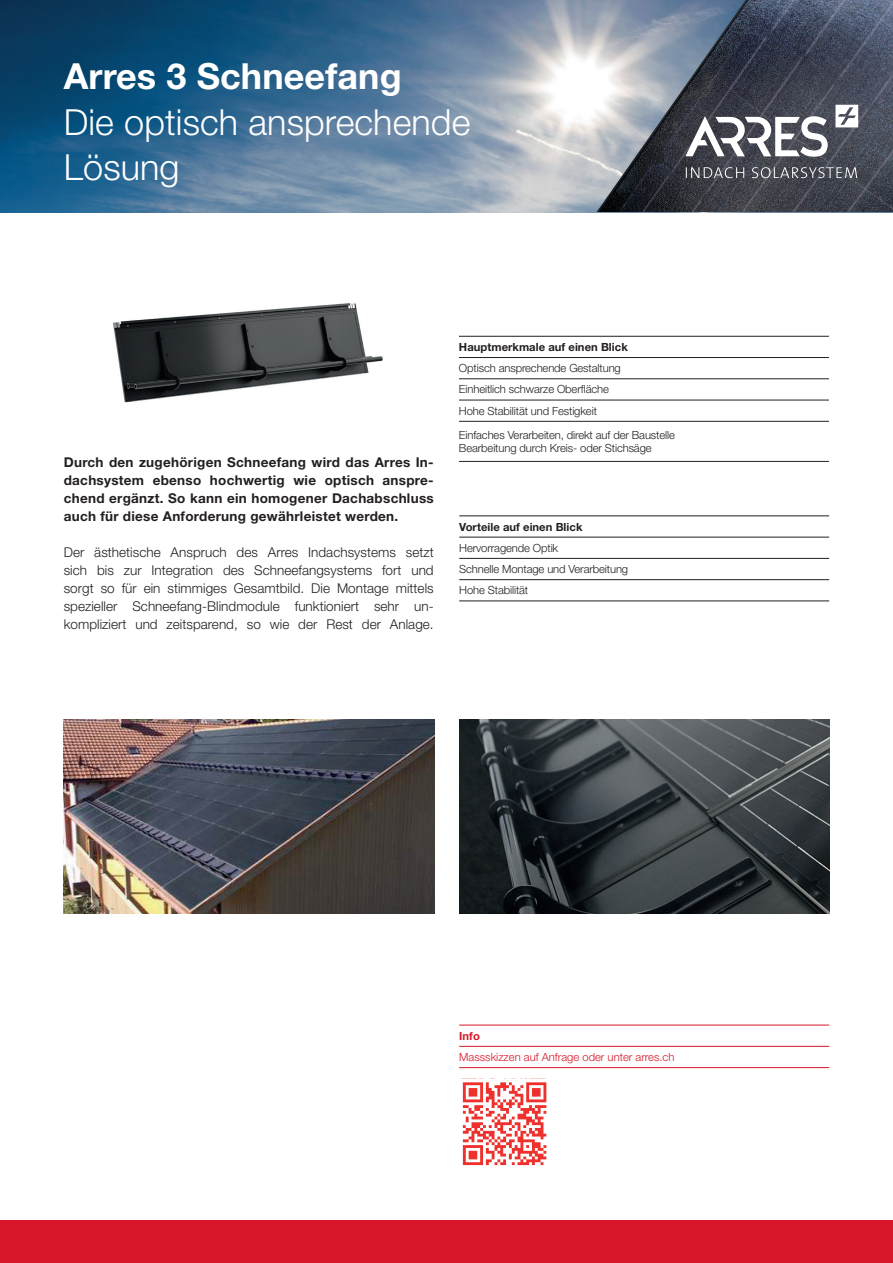
<style>
.page{position:relative;width:893px;height:1263px;background:#fff}
.page>*{position:absolute;margin:0;border:0;box-sizing:border-box;transform-origin:0 0}
.t1{font:300 36px/45px "Helvetica Neue LT Std";letter-spacing:.005em;color:#fff}
.t2{font:700 36px "Helvetica Neue LT Std";letter-spacing:.005em;color:#fff}
.t3{font:300 13.5px/18px "Helvetica Neue LT Std";letter-spacing:.005em;color:#231f20;text-align:justify}
.t4{font:700 13.5px/18px "Helvetica Neue LT Std";letter-spacing:.02em;color:#231f20;text-align:justify}
.t5{font:300 11.25px/21.3px "Helvetica Neue LT Std";letter-spacing:-.01em;color:#231f20}
.t6{font:700 11.25px "Helvetica Neue LT Std";letter-spacing:.005em;color:#231f20}
.t7{font:300 11.25px "Helvetica Neue LT Std";color:#d71729}
.t8{font:700 11.25px "Helvetica Neue LT Std";color:#d71729}
</style>
<div class="page">
<img style="left:0;top:0;width:893px;height:213px">
<hr style="left:459px;top:1025px;width:370px;height:1px;background:#d71729">
<hr style="left:459px;top:1046px;width:370px;height:1px;background:#d71729">
<hr style="left:459px;top:1067px;width:370px;height:1px;background:#d71729">
<img style="left:460px;top:1078px;width:86px;height:1px">
<div style="left:0;top:1220px;width:893px;height:43px;background:#d71729"></div>
<img style="left:113px;top:303px;width:270px;height:100px">
<img style="left:597px;top:0;width:296px;height:212px">
<svg style="left:835px;top:105px;width:23px;height:22px"></svg>
<svg style="left:685px;top:116px;width:143px;height:41px"></svg>
<svg style="left:686px;top:167px;width:171px;height:11px;background:#696b72"></svg>
<img style="left:64px;top:719px;width:370px;height:194px">
<img style="left:459px;top:719px;width:371px;height:194px">
<hr style="left:459px;top:336px;width:370px;height:1px;background:#231f20">
<hr style="left:459px;top:357px;width:370px;height:1px;background:#231f20">
<hr style="left:459px;top:378px;width:370px;height:1px;background:#231f20">
<hr style="left:459px;top:400px;width:370px;height:1px;background:#231f20">
<hr style="left:459px;top:421px;width:370px;height:1px;background:#231f20">
<hr style="left:459px;top:461px;width:370px;height:1px;background:#231f20">
<hr style="left:459px;top:516px;width:370px;height:1px;background:#231f20">
<hr style="left:459px;top:537px;width:370px;height:1px;background:#231f20">
<hr style="left:459px;top:558px;width:370px;height:1px;background:#231f20">
<hr style="left:459px;top:579px;width:370px;height:1px;background:#231f20">
<hr style="left:459px;top:601px;width:370px;height:1px;background:#231f20">
<img style="left:462px;top:1082px;width:85px;height:84px">
<h1 class="t2" style="left:64px;top:54px;width:339px">Arres 3 Schneefang</h1>
<h1 class="t1" style="left:64px;top:98px;width:408px">Die optisch ansprechende<br>Lösung</h1>
<p class="t4" style="left:64px;top:453px;width:371px">Durch den zugehörigen Schneefang wird das Arres In&shy;dachsystem ebenso hochwertig wie optisch anspre&shy;chend ergänzt. So kann ein homogener Dachabschluss auch für diese Anforderung gewährleistet werden.</p>
<p class="t3" style="left:64px;top:543px;width:371px">Der ästhetische Anspruch des Arres Indachsystems setzt sich bis zur Integration des Schneefangsystems fort und sorgt so für ein stimmiges Gesamtbild. Die Montage mittels spezieller Schneefang-Blindmodule funktioniert sehr un&shy;kompliziert und zeitsparend, so wie der Rest der Anlage.</p>
<p class="t6" style="left:459px;top:340px;width:170px">Hauptmerkmale auf einen Blick</p>
<p class="t5" style="left:459px;top:357px;width:163px">Optisch ansprechende Gestaltung<br>Einheitlich schwarze Oberfläche<br>Hohe Stabilität und Festigkeit</p>
<p class="t5" style="left:459px;top:428px;width:217px;line-height:13.5px">Einfaches Verarbeiten, direkt auf der Baustelle<br>Bearbeitung durch Kreis- oder Stichsäge</p>
<p class="t6" style="left:459px;top:519px;width:125px">Vorteile auf einen Blick</p>
<p class="t5" style="left:459px;top:537px;width:170px">Hervorragende Optik<br>Schnelle Montage und Verarbeitung<br>Hohe Stabilität</p>
<p class="t8" style="left:459px;top:1029px;width:22px">Info</p>
<p class="t7" style="left:459px;top:1050px;width:217px">Massskizzen auf Anfrage oder unter arres.ch</p>
</div>
